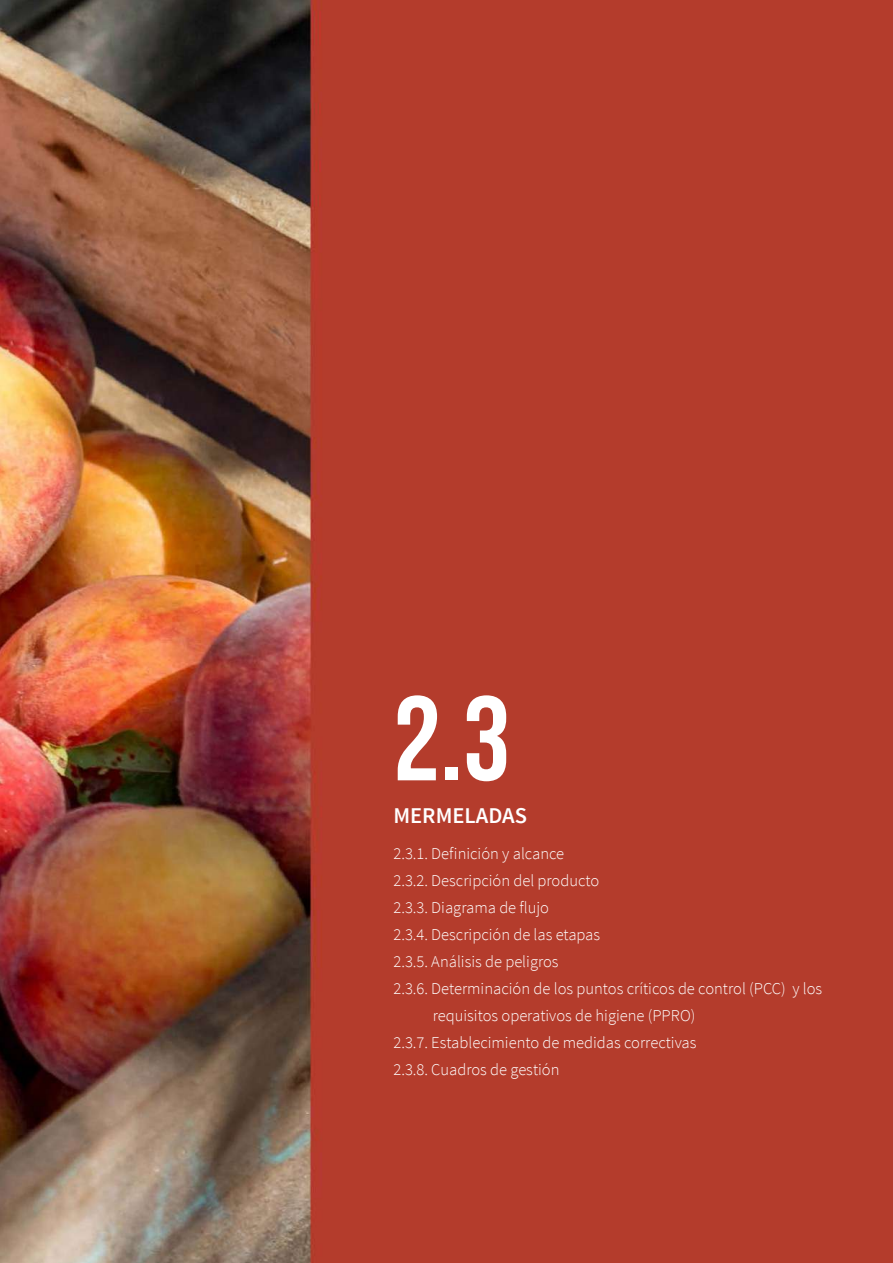
<style>
.page{position:relative;width:893px;height:1263px;background:#fff}
.page>*{position:absolute;margin:0;border:0;box-sizing:border-box;transform-origin:0 0}
.t1{font:700 120px "Bebas Neue";color:#fff}
.t2{font:600 22.5px "Source Sans Pro";color:#fff}
.t3{font:300 16.5px "Source Sans Pro";color:#fff}
</style>
<div class="page">
<img style="left:0;top:0;width:893px;height:1263px">
<h1 class="t1" style="left:393px;top:673px;width:119px">2.3</h1>
<h2 class="t2" style="left:393px;top:801px;width:135px">MERMELADAS</h2>
<p class="t3" style="left:393px;top:843px;width:172px">2.3.1. Definición y alcance</p>
<p class="t3" style="left:393px;top:870px;width:207px">2.3.2. Descripción del producto</p>
<p class="t3" style="left:393px;top:897px;width:157px">2.3.3. Diagrama de flujo</p>
<p class="t3" style="left:393px;top:924px;width:208px">2.3.4. Descripción de las etapas</p>
<p class="t3" style="left:393px;top:951px;width:167px">2.3.5. Análisis de peligros</p>
<p class="t3" style="left:393px;top:978px;width:430px">2.3.6. Determinación de los puntos críticos de control (PCC) y los</p>
<p class="t3" style="left:433px;top:1005px;width:264px">requisitos operativos de higiene (PPRO)</p>
<p class="t3" style="left:393px;top:1032px;width:304px">2.3.7. Establecimiento de medidas correctivas</p>
<p class="t3" style="left:393px;top:1059px;width:168px">2.3.8. Cuadros de gestión</p>
</div>
